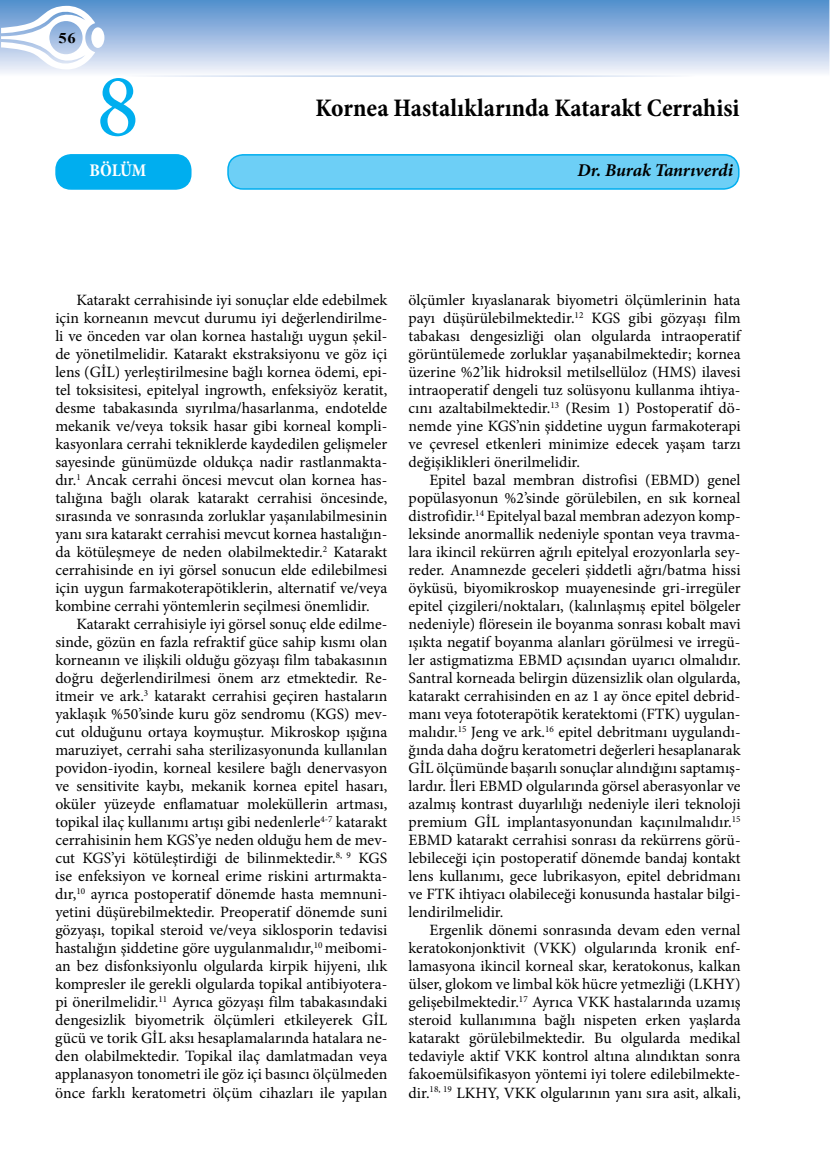
<style>
.page{position:relative;width:830px;height:1170px;background:#fff}
.page>*{position:absolute;margin:0;border:0;box-sizing:border-box;transform-origin:0 0}
.t1{font:90px "Minion Pro";color:#00aeef}
.t2{font:700 condensed 25.5px "Minion Pro";color:#000}
.t3{font:italic 700 18px "Minion Pro";letter-spacing:-.01em;color:#000}
.t4{font:700 condensed 18px "Minion Pro";letter-spacing:-.01em;color:#fff}
.t5{font:15.75px/18px "Minion Pro";color:#000;text-align:justify}
.t6{font:700 14.85px "Times New Roman";color:#000;scale:1.11 1}
</style>
<div class="page">
<img style="left:0;top:0;width:828px;height:76px">
<svg style="left:1px;top:5px;width:94px;height:65px"></svg>
<div style="left:91px;top:27px;width:13px;height:21px;background:#fff;border-radius:50%"></div>
<div style="left:228px;top:155px;width:510px;height:34px;background:#6dcff6;border-radius:15px"></div>
<div style="left:227px;top:154px;width:512px;height:36px;border:2px solid #00aeef;border-radius:15px"></div>
<div style="left:56px;top:155px;width:135px;height:34px;background:#00aeef;border-radius:15px"></div>
<div style="left:55px;top:154px;width:136px;height:36px;border:2px solid #00aeef;border-radius:15px"></div>
<p class="t6" style="left:58px;top:28px;width:17px">56</p>
<h1 class="t1" style="left:96px;top:46px;width:45px">8</h1>
<p class="t4" style="left:89px;top:158px;width:58px">BÖLÜM</p>
<p class="t3" style="left:577px;top:158px;width:157px">Dr. Burak Tanrıverdi</p>
<h2 class="t2" style="left:315px;top:90px;width:425px">Kornea Hastalıklarında Katarakt Cerrahisi</h2>
<p class="t5" style="left:55px;top:291px;width:333px;text-indent:21px">Katarakt cerrahisinde iyi sonuçlar elde edebilmek için korneanın mevcut durumu iyi değerlendirilme&shy;li ve önceden var olan kornea hastalığı uygun şekil&shy;de yönetilmelidir. Katarakt ekstraksiyonu ve göz içi lens (GİL) yerleştirilmesine bağlı kornea ödemi, epi&shy;tel toksisitesi, epitelyal ingrowth, enfeksiyöz keratit, desme tabakasında sıyrılma/hasarlanma, endotelde mekanik ve/veya toksik hasar gibi korneal kompli&shy;kasyonlara cerrahi tekniklerde kaydedilen gelişmeler sayesinde günümüzde oldukça nadir rastlanmakta&shy;dır.<sup>1</sup> Ancak cerrahi öncesi mevcut olan kornea has&shy;talığına bağlı olarak katarakt cerrahisi öncesinde, sırasında ve sonrasında zorluklar yaşanılabilmesinin yanı sıra katarakt cerrahisi mevcut kornea hastalığın&shy;da kötüleşmeye de neden olabilmektedir.<sup>2</sup> Katarakt cerrahisinde en iyi görsel sonucun elde edilebilmesi için uygun farmakoterapötiklerin, alternatif ve/veya kombine cerrahi yöntemlerin seçilmesi önemlidir.</p>
<p class="t5" style="left:55px;top:615px;width:333px;text-indent:21px">Katarakt cerrahisiyle iyi görsel sonuç elde edilme&shy;sinde, gözün en fazla refraktif güce sahip kısmı olan korneanın ve ilişkili olduğu gözyaşı film tabakasının doğru değerlendirilmesi önem arz etmektedir. Re&shy;itmeir ve ark.<sup>3</sup> katarakt cerrahisi geçiren hastaların yaklaşık %50’sinde kuru göz sendromu (KGS) mev&shy;cut olduğunu ortaya koymuştur. Mikroskop ışığına maruziyet, cerrahi saha sterilizasyonunda kullanılan povidon-iyodin, korneal kesilere bağlı denervasyon ve sensitivite kaybı, mekanik kornea epitel hasarı, oküler yüzeyde enflamatuar moleküllerin artması, topikal ilaç kullanımı artışı gibi nedenlerle<sup>4-7</sup> katarakt cerrahisinin hem KGS’ye neden olduğu hem de mev&shy;cut KGS’yi kötüleştirdiği de bilinmektedir.<sup>8,</sup> <sup>9</sup> KGS ise enfeksiyon ve korneal erime riskini artırmakta&shy;dır,<sup>10</sup> ayrıca postoperatif dönemde hasta memnuni&shy;yetini düşürebilmektedir. Preoperatif dönemde suni gözyaşı, topikal steroid ve/veya siklosporin tedavisi hastalığın şiddetine göre uygulanmalıdır,<sup>10</sup> meibomi&shy;an bez disfonksiyonlu olgularda kirpik hijyeni, ılık kompresler ile gerekli olgularda topikal antibiyotera&shy;pi önerilmelidir.<sup>11</sup> Ayrıca gözyaşı film tabakasındaki dengesizlik biyometrik ölçümleri etkileyerek GİL gücü ve torik GİL aksı hesaplamalarında hatalara ne&shy;den olabilmektedir. Topikal ilaç damlatmadan veya applanasyon tonometri ile göz içi basıncı ölçülmeden önce farklı keratometri ölçüm cihazları ile yapılan</p>
<p class="t5" style="left:408px;top:291px;width:333px">ölçümler kıyaslanarak biyometri ölçümlerinin hata payı düşürülebilmektedir.<sup>12</sup> KGS gibi gözyaşı film tabakası dengesizliği olan olgularda intraoperatif görüntülemede zorluklar yaşanabilmektedir; kornea üzerine %2’lik hidroksil metilsellüloz (HMS) ilavesi intraoperatif dengeli tuz solüsyonu kullanma ihtiya&shy;cını azaltabilmektedir.<sup>13</sup> (Resim 1) Postoperatif dö&shy;nemde yine KGS’nin şiddetine uygun farmakoterapi ve çevresel etkenleri minimize edecek yaşam tarzı değişiklikleri önerilmelidir.</p>
<p class="t5" style="left:408px;top:471px;width:333px;text-indent:21px">Epitel bazal membran distrofisi (EBMD) genel popülasyonun %2’sinde görülebilen, en sık korneal distrofidir.<sup>14</sup> Epitelyal bazal membran adezyon komp&shy;leksinde anormallik nedeniyle spontan veya travma&shy;lara ikincil rekürren ağrılı epitelyal erozyonlarla sey&shy;reder. Anamnezde geceleri şiddetli ağrı/batma hissi öyküsü, biyomikroskop muayenesinde gri-irregüler epitel çizgileri/noktaları, (kalınlaşmış epitel bölgeler nedeniyle) flöresein ile boyanma sonrası kobalt mavi ışıkta negatif boyanma alanları görülmesi ve irregü&shy;ler astigmatizma EBMD açısından uyarıcı olmalıdır.<br>Santral korneada belirgin düzensizlik olan olgularda, katarakt cerrahisinden en az 1 ay önce epitel debrid&shy;manı veya fototerapötik keratektomi (FTK) uygulan&shy;malıdır.<sup>15</sup> Jeng ve ark.<sup>16</sup> epitel debritmanı uygulandı&shy;ğında daha doğru keratometri değerleri hesaplanarak GİL ölçümünde başarılı sonuçlar alındığını saptamış&shy;lardır. İleri EBMD olgularında görsel aberasyonlar ve azalmış kontrast duyarlılığı nedeniyle ileri teknoloji premium GİL implantasyonundan kaçınılmalıdır.<sup>15<br></sup>EBMD katarakt cerrahisi sonrası da rekürrens görü&shy;lebileceği için postoperatif dönemde bandaj kontakt lens kullanımı, gece lubrikasyon, epitel debridmanı ve FTK ihtiyacı olabileceği konusunda hastalar bilgi&shy;lendirilmelidir.</p>
<p class="t5" style="left:408px;top:921px;width:333px;text-indent:21px">Ergenlik dönemi sonrasında devam eden vernal keratokonjonktivit (VKK) olgularında kronik enf&shy;lamasyona ikincil korneal skar, keratokonus, kalkan ülser, glokom ve limbal kök hücre yetmezliği (LKHY) gelişebilmektedir.<sup>17</sup> Ayrıca VKK hastalarında uzamış steroid kullanımına bağlı nispeten erken yaşlarda katarakt görülebilmektedir. Bu olgularda medikal tedaviyle aktif VKK kontrol altına alındıktan sonra fakoemülsifikasyon yöntemi iyi tolere edilebilmekte&shy;dir.<sup>18,</sup> <sup>19</sup> LKHY, VKK olgularının yanı sıra asit, alkali,</p>
</div>
